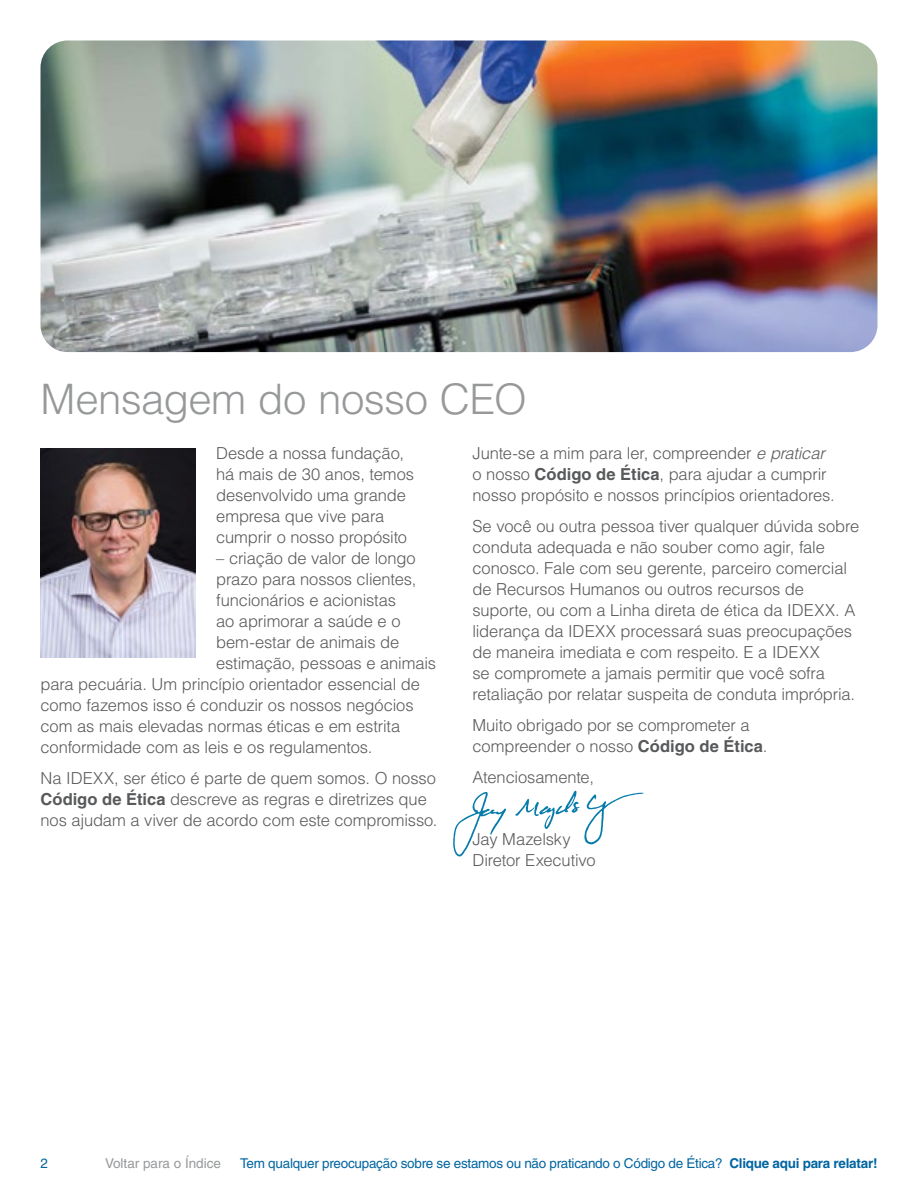
<style>
.page{position:relative;width:918px;height:1188px;background:#fff}
.page>*{position:absolute;margin:0;border:0;box-sizing:border-box;transform-origin:0 0}
.t1{font:300 42px "Helvetica";letter-spacing:-.015em;color:#96989a}
.t2{font:300 16.5px/21px "Helvetica";letter-spacing:-.005em;color:#58595b}
.t3{font:13.5px "Helvetica";letter-spacing:-.02em;color:#0065a1}
.t4{font:13.5px "Helvetica";color:#96989a}
.s1{font-weight:700}
.s2{font-style:italic}
</style>
<div class="page">
<svg style="left:453px;top:792px;width:53px;height:65px"></svg>
<svg style="left:515px;top:791px;width:129px;height:53px"></svg>
<img style="left:40px;top:448px;width:156px;height:210px">
<img style="left:40px;top:40px;width:838px;height:312px">
<h1 class="t1" style="left:40px;top:373px;width:488px">Mensagem do nosso CEO</h1>
<p class="t2" style="left:216px;top:442px;width:199px">Desde a nossa fundação, há mais de 30 anos, temos desenvolvido uma grande empresa que vive para cumprir o nosso propósito</p>
<p class="t2" style="left:216px;top:547px;width:201px">– criação de valor de longo</p>
<p class="t2" style="left:216px;top:568px;width:202px">prazo para nossos clientes,</p>
<p class="t2" style="left:216px;top:589px;width:181px">funcionários e acionistas</p>
<p class="t2" style="left:216px;top:610px;width:186px">ao aprimorar a saúde e o</p>
<p class="t2" style="left:216px;top:631px;width:185px">bem-estar de animais de</p>
<p class="t2" style="left:216px;top:652px;width:221px">estimação, pessoas e animais</p>
<p class="t2" style="left:41px;top:673px;width:381px">para pecuária. Um princípio orientador essencial de</p>
<p class="t2" style="left:41px;top:694px;width:375px">como fazemos isso é conduzir os nossos negócios</p>
<p class="t2" style="left:41px;top:715px;width:361px">com as mais elevadas normas éticas e em estrita</p>
<p class="t2" style="left:41px;top:736px;width:330px">conformidade com as leis e os regulamentos.</p>
<p class="t2" style="left:41px;top:767px;width:397px">Na IDEXX, ser ético é parte de quem somos. O nosso<br><span class="s1">Código de Ética</span> descreve as regras e diretrizes que nos ajudam a viver de acordo com este compromisso.</p>
<p class="t2" style="left:472px;top:442px;width:360px">Junte-se a mim para ler, compreender <span class="s2">e praticar </span>o nosso <span class="s1">Código de Ética</span>, para ajudar a cumprir nosso propósito e nossos princípios orientadores.</p>
<p class="t2" style="left:472px;top:515px;width:388px">Se você ou outra pessoa tiver qualquer dúvida sobre conduta adequada e não souber como agir, fale conosco. Fale com seu gerente, parceiro comercial de Recursos Humanos ou outros recursos de suporte, ou com a Linha direta de ética da IDEXX. A liderança da IDEXX processará suas preocupações de maneira imediata e com respeito. E a IDEXX<br>se compromete a jamais permitir que você sofra retaliação por relatar suspeita de conduta imprópria.</p>
<p class="t2" style="left:472px;top:714px;width:293px">Muito obrigado por se comprometer a compreender o nosso <span class="s1">Código de Ética</span>.</p>
<p class="t2" style="left:472px;top:766px;width:123px">Atenciosamente,</p>
<p class="t2" style="left:472px;top:828px;width:125px">Jay Mazelsky<br>Diretor Executivo</p>
<p class="t3" style="left:40px;top:1155px;width:9px">2</p>
<p class="t4" style="left:105px;top:1155px;width:117px">Voltar para o Índice</p>
<p class="t3" style="left:240px;top:1155px;width:639px">Tem qualquer preocupação sobre se estamos ou não praticando o Código de Ética? <span class="s1">Clique aqui para relatar!</span></p>
</div>
